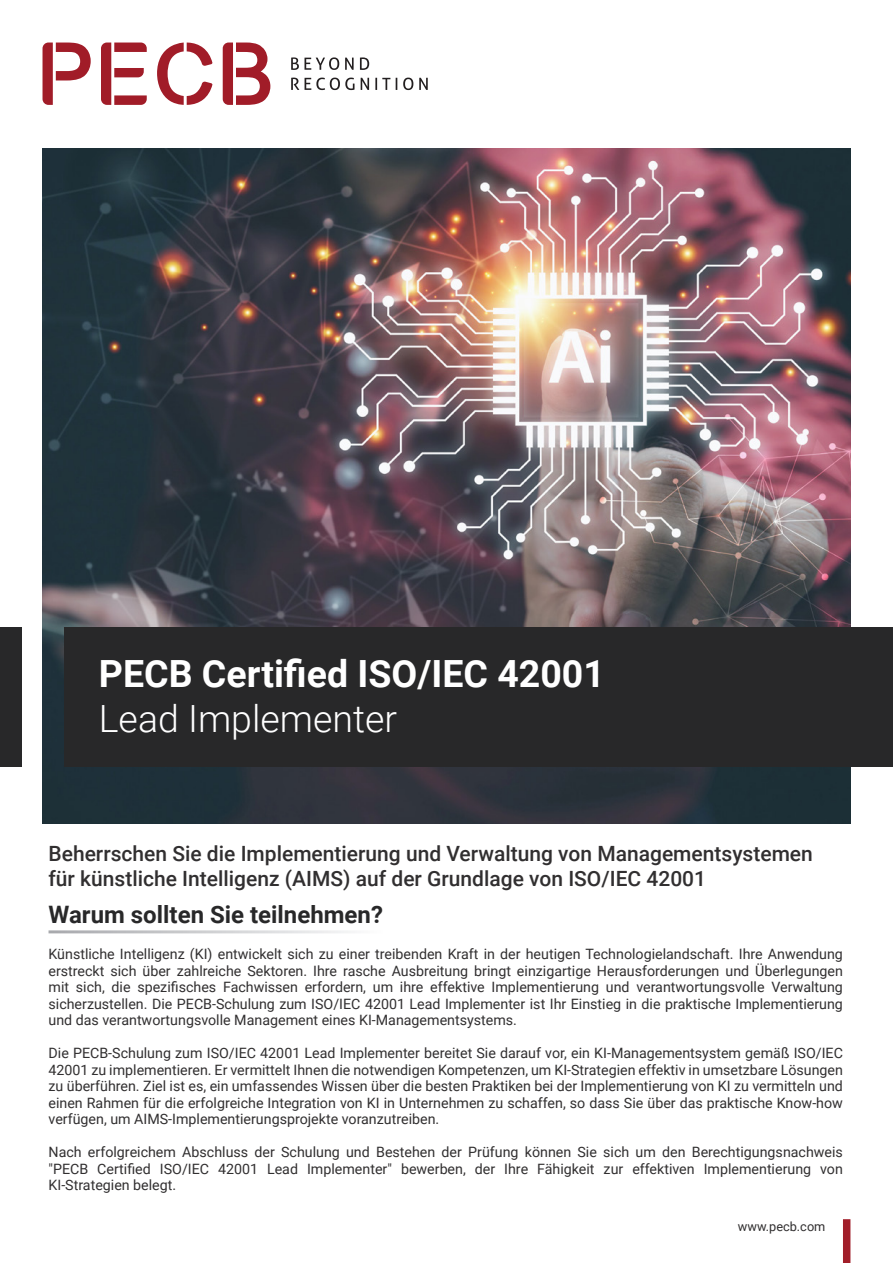
<style>
.page{position:relative;width:893px;height:1263px;background:#fff}
.page>*{position:absolute;margin:0;border:0;box-sizing:border-box;transform-origin:0 0}
.t1{font:700 37.5px "Roboto";color:#fff}
.t2{font:300 37.5px "Roboto";color:#fff}
.t3{font:700 24px "Roboto";color:#282829}
.t4{font:500 21px/25.2px "Roboto";color:#312f30}
.t5{font:14.25px/16.5px "Roboto";color:#312f30;text-align:justify}
.Bullet_Points{font:12.75px "Roboto";color:#312f30}
</style>
<div class="page">
<img style="left:43px;top:149px;width:807px;height:675px">
<div style="left:65px;top:627px;width:828px;height:140px;background:#282829"></div>
<div style="left:0;top:627px;width:21px;height:140px;background:#282829"></div>
<div style="left:843px;top:1219px;width:7px;height:44px;background:#a11e29"></div>
<svg style="left:43px;top:43px;width:48px;height:62px"></svg>
<svg style="left:101px;top:43px;width:46px;height:62px"></svg>
<svg style="left:157px;top:43px;width:55px;height:62px"></svg>
<svg style="left:223px;top:43px;width:47px;height:62px"></svg>
<svg style="left:291px;top:57px;width:48px;height:13px"></svg>
<svg style="left:345px;top:58px;width:9px;height:12px"></svg>
<svg style="left:360px;top:57px;width:9px;height:13px"></svg>
<svg style="left:291px;top:78px;width:8px;height:12px"></svg>
<svg style="left:305px;top:78px;width:49px;height:12px"></svg>
<svg style="left:361px;top:78px;width:8px;height:12px"></svg>
<svg style="left:375px;top:78px;width:15px;height:12px"></svg>
<svg style="left:396px;top:78px;width:1px;height:12px"></svg>
<svg style="left:403px;top:78px;width:10px;height:12px"></svg>
<svg style="left:419px;top:78px;width:9px;height:12px"></svg>
<p class="t1" style="left:99px;top:647px;width:508px">PECB Certified ISO/IEC 42001</p>
<p class="t2" style="left:99px;top:692px;width:300px">Lead Implementer</p>
<p class="t4" style="left:49px;top:840px;width:766px">Beherrschen Sie die Implementierung und Verwaltung von Managementsystemen für künstliche Intelligenz (AIMS) auf der Grundlage von ISO/IEC 42001</p>
<p class="t3" style="left:49px;top:897px;width:336px">Warum sollten Sie teilnehmen?</p>
<p class="t5" style="left:49px;top:945px;width:796px">Künstliche Intelligenz (KI) entwickelt sich zu einer treibenden Kraft in der heutigen Technologielandschaft. Ihre Anwendung erstreckt sich über zahlreiche Sektoren. Ihre rasche Ausbreitung bringt einzigartige Herausforderungen und Überlegungen mit sich, die spezifisches Fachwissen erfordern, um ihre effektive Implementierung und verantwortungsvolle Verwaltung sicherzustellen. Die PECB-Schulung zum ISO/IEC 42001 Lead Implementer ist Ihr Einstieg in die praktische Implementierung und das verantwortungsvolle Management eines KI-Managementsystems.</p>
<p class="t5" style="left:49px;top:1044px;width:796px">Die PECB-Schulung zum ISO/IEC 42001 Lead Implementer bereitet Sie darauf vor, ein KI-Managementsystem gemäß ISO/IEC 42001 zu implementieren. Er vermittelt Ihnen die notwendigen Kompetenzen, um KI-Strategien effektiv in umsetzbare Lösungen zu überführen. Ziel ist es, ein umfassendes Wissen über die besten Praktiken bei der Implementierung von KI zu vermitteln und einen Rahmen für die erfolgreiche Integration von KI in Unternehmen zu schaffen, so dass Sie über das praktische Know-how verfügen, um AIMS-Implementierungsprojekte voranzutreiben.</p>
<p class="t5" style="left:49px;top:1143px;width:796px">Nach erfolgreichem Abschluss der Schulung und Bestehen der Prüfung können Sie sich um den Berechtigungsnachweis "PECB Certified ISO/IEC 42001 Lead Implementer" bewerben, der Ihre Fähigkeit zur effektiven Implementierung von KI-Strategien belegt.</p>
<p class="Bullet_Points" style="left:738px;top:1218px;width:89px">www.pecb.com</p>
</div>
